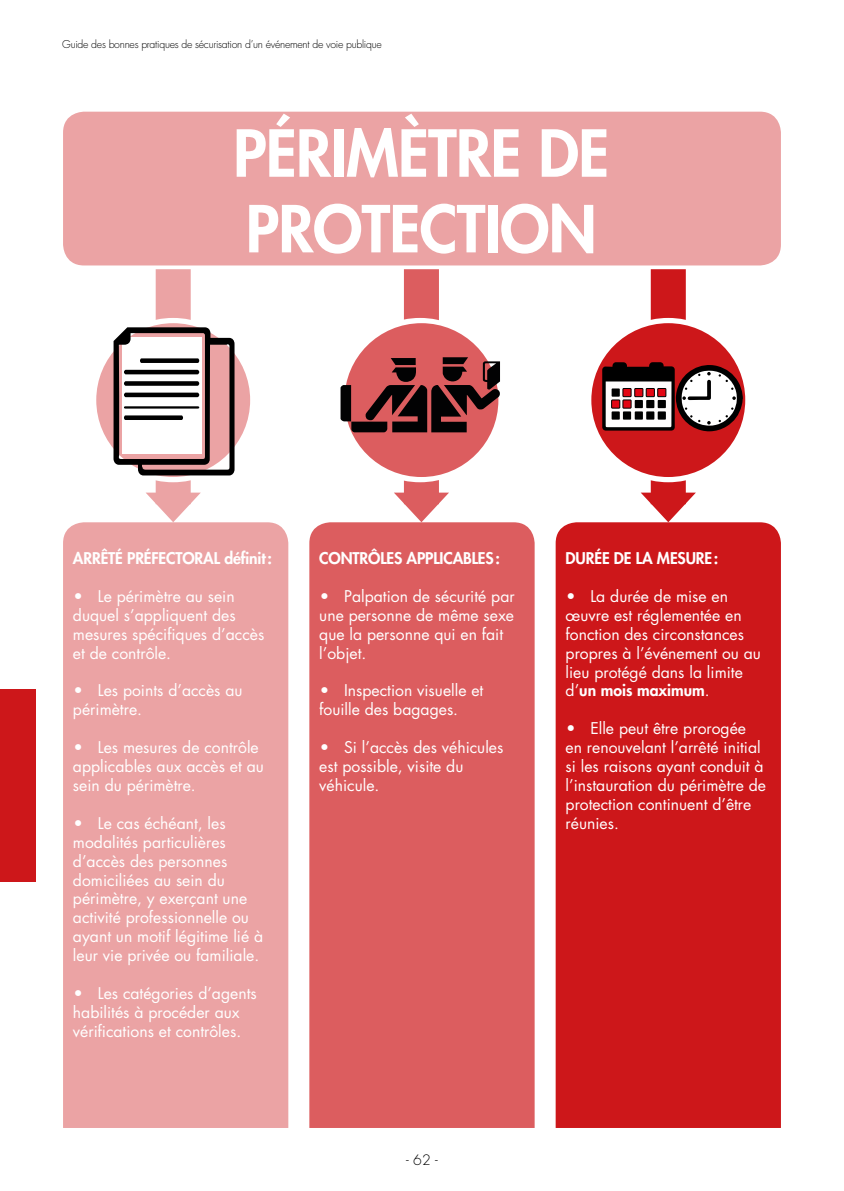
<style>
.page{position:relative;width:844px;height:1191px;background:#fff}
.page>*{position:absolute;margin:0;border:0;box-sizing:border-box;transform-origin:0 0}
.t1{font:800 63px/75.6px "Futura Std";letter-spacing:-.01em;color:#fff}
.t2{font:15.75px/18.9px "Futura Std";color:#fff}
.t3{font:800 15.75px "Futura Std";letter-spacing:-.01em;color:#fff}
.t4{font:300 14px "Futura Std";color:#000}
.t5{font:300 10.5px "Futura Std";letter-spacing:-.025em;color:#000}
.s1{font-weight:700}
.s2{font-weight:800}
</style>
<div class="page">
<div style="left:156px;top:269px;width:35px;height:235px;background:#eba3a4"></div>
<svg style="left:146px;top:492px;width:55px;height:30px"></svg>
<div style="left:404px;top:269px;width:35px;height:235px;background:#dc5d5f"></div>
<svg style="left:394px;top:492px;width:55px;height:30px"></svg>
<div style="left:650px;top:269px;width:35px;height:235px;background:#cd171a"></div>
<svg style="left:640px;top:492px;width:55px;height:30px"></svg>
<div style="left:91px;top:318px;width:164px;height:164px;border:5px solid #fff;border-radius:50%"></div>
<svg style="left:588px;top:320px;width:159px;height:159px"></svg>
<div style="left:586px;top:318px;width:164px;height:164px;border:5px solid #fff;border-radius:50%"></div>
<div style="left:340px;top:320px;width:159px;height:159px;background:#fff;border-radius:50%"></div>
<div style="left:338px;top:318px;width:164px;height:164px;border:5px solid #fff;border-radius:50%"></div>
<svg style="left:96px;top:323px;width:154px;height:154px;background:#e5a0a1"></svg>
<div style="left:344px;top:323px;width:154px;height:154px;background:#dc5d5f;border-radius:50%"></div>
<div style="left:591px;top:323px;width:154px;height:154px;background:#cd171a;border-radius:50%"></div>
<div style="left:63px;top:522px;width:225px;height:606px;background:#eba3a4"></div>
<div style="left:309px;top:522px;width:225px;height:606px;background:#dc5d5f"></div>
<div style="left:555px;top:522px;width:225px;height:606px;background:#cd171a"></div>
<div style="left:63px;top:112px;width:717px;height:153px;background:#eba3a4;border-radius:21px"></div>
<svg style="left:113px;top:327px;width:121px;height:148px"></svg>
<svg style="left:602px;top:362px;width:140px;height:69px;background:#916f70"></svg>
<svg style="left:340px;top:357px;width:160px;height:75px"></svg>
<div style="left:0;top:690px;width:36px;height:192px;background:#cd171a"></div>
<p class="t5" style="left:62px;top:38px;width:321px">Guide des bonnes pratiques de sécurisation d’un événement de voie publique</p>
<h1 class="t1" style="left:233px;top:116px;width:377px">PÉRIMÈTRE DE<br>PROTECTION</h1>
<p class="t3" style="left:73px;top:548px;width:200px">ARRÊTÉ PRÉFECTORAL définit:</p>
<p class="t2" style="left:73px;top:587px;width:193px"><span class="s1">•</span> Le périmètre au sein duquel s’appliquent des mesures spécifiques d’accès et de contrôle.</p>
<p class="t2" style="left:73px;top:681px;width:171px"><span class="s1">•</span> Les points d’accès au périmètre.</p>
<p class="t2" style="left:73px;top:738px;width:192px"><span class="s1">•</span> Les mesures de contrôle applicables aux accès et au sein du périmètre.</p>
<p class="t2" style="left:73px;top:813px;width:192px"><span class="s1">•</span> Le cas échéant, les modalités particulières d’accès des personnes domiciliées au sein du périmètre, y exerçant une activité professionnelle ou ayant un motif légitime lié à leur vie privée ou familiale.</p>
<p class="t2" style="left:73px;top:984px;width:185px"><span class="s1">•</span> Les catégories d’agents habilités à procéder aux vérifications et contrôles.</p>
<p class="t3" style="left:319px;top:548px;width:182px">CONTRÔLES APPLICABLES:</p>
<p class="t2" style="left:319px;top:587px;width:197px"><span class="s1">•</span> Palpation de sécurité par une personne de même sexe que la personne qui en fait l’objet.</p>
<p class="t2" style="left:319px;top:681px;width:165px"><span class="s1">•</span> Inspection visuelle et fouille des bagages.</p>
<p class="t2" style="left:319px;top:738px;width:186px"><span class="s1">•</span> Si l’accès des véhicules est possible, visite du véhicule.</p>
<p class="t4" style="left:406px;top:1151px;width:33px">- 62 -</p>
<p class="t3" style="left:565px;top:548px;width:154px">DURÉE DE LA MESURE:</p>
<p class="t2" style="left:565px;top:587px;width:197px"><span class="s1">•</span> La durée de mise en œuvre est réglementée en fonction des circonstances propres à l’événement ou au lieu protégé dans la limite d’<span class="s2">un mois maximum</span>.</p>
<p class="t2" style="left:565px;top:719px;width:202px"><span class="s1">•</span> Elle peut être prorogée en renouvelant l’arrêté initial si les raisons ayant conduit à l’instauration du périmètre de protection continuent d’être réunies.</p>
</div>
